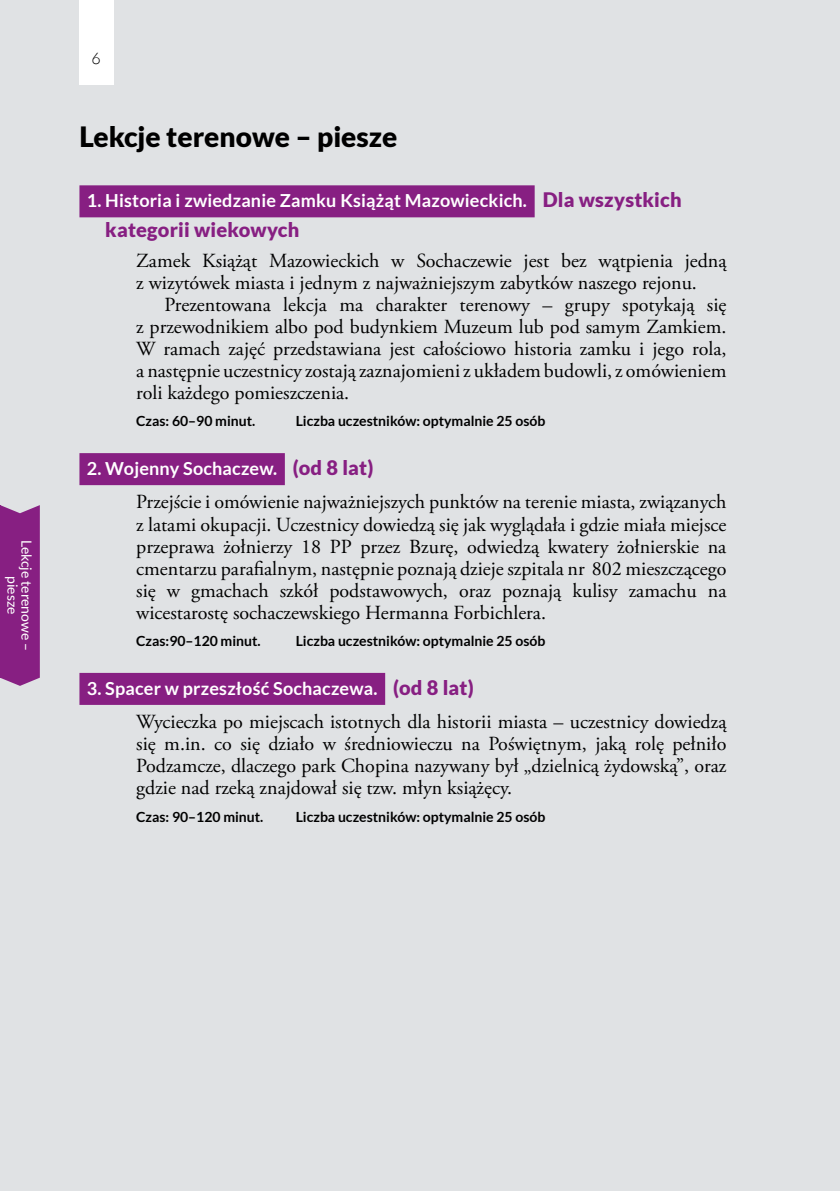
<style>
.page{position:relative;width:840px;height:1191px;background:#fff}
.page>*{position:absolute;margin:0;border:0;box-sizing:border-box;transform-origin:0 0}
.NAglowek_14{font:900 28px "Lato";color:#000}
.Opis_lekcji{font:20px/22px "Adobe Garamond Pro";color:#000;text-align:justify}
.Terenowe_piesze{font:900 20px "Lato";letter-spacing:.01em;color:#871f82}
.Terenowe_piesze-2{font:700 18px "Lato";letter-spacing:.01em;color:#fff}
.t1{font:300 16px "Lato";color:#000}
.Czas{font:700 14px "Lato";color:#000}
.t2{font:14px/14px "Lato";color:#fff;text-align:center}
.s1{font-weight:900;font-size:20px;color:#871f82}
</style>
<div class="page">
<div style="left:0;top:0;width:839px;height:1191px;background:#e0e2e4"></div>
<div style="left:79px;top:0;width:34px;height:84px;background:#fff"></div>
<svg style="left:0;top:505px;width:40px;height:181px;background:#8b2886"></svg>
<hr style="left:0;top:505px;width:1px;height:172px;background:#871f82">
<div style="left:79px;top:185px;width:455px;height:32px;background:#871f82"></div>
<div style="left:79px;top:453px;width:206px;height:32px;background:#871f82"></div>
<div style="left:79px;top:673px;width:306px;height:32px;background:#871f82"></div>
<p class="t2" style="left:33px;top:539px;width:112px;rotate:90deg">Lekcje terenowe – piesze</p>
<p class="t1" style="left:91px;top:50px;width:11px">6</p>
<p class="NAglowek_14" style="left:79px;top:121px;width:319px">Lekcje terenowe – piesze</p>
<p class="Terenowe_piesze-2" style="left:87px;top:190px;width:596px">1. Historia i zwiedzanie Zamku Książąt Mazowieckich. <span class="s1">Dla wszystkich</span></p>
<p class="Terenowe_piesze" style="left:105px;top:218px;width:195px">kategorii wiekowych</p>
<p class="Opis_lekcji" style="left:136px;top:250px;width:591px">Zamek Książąt Mazowieckich w Sochaczewie jest bez wątpienia jedną z wizytówek miasta i jednym z najważniejszym zabytków naszego rejonu.</p>
<p class="Opis_lekcji" style="left:136px;top:294px;width:591px;text-indent:28px">Prezentowana lekcja ma charakter terenowy – grupy spotykają się z przewodnikiem albo pod budynkiem Muzeum lub pod samym Zamkiem.<br>W ramach zajęć przedstawiana jest całościowo historia zamku i jego rola, a następnie uczestnicy zostają zaznajomieni z układem budowli, z omówieniem roli każdego pomieszczenia.</p>
<p class="Czas" style="left:136px;top:413px;width:120px">Czas: 60–90 minut.</p>
<p class="Czas" style="left:295px;top:413px;width:251px">Liczba uczestników: optymalnie 25 osób</p>
<p class="Terenowe_piesze-2" style="left:87px;top:458px;width:288px">2. Wojenny Sochaczew. <span class="s1">(od 8 lat)</span></p>
<p class="Opis_lekcji" style="left:136px;top:492px;width:591px">Przejście i omówienie najważniejszych punktów na terenie miasta, związanych z latami okupacji. Uczestnicy dowiedzą się jak wyglądała i gdzie miała miejsce przeprawa żołnierzy 18 PP przez Bzurę, odwiedzą kwatery żołnierskie na cmentarzu parafialnym, następnie poznają dzieje szpitala nr 802 mieszczącego się w gmachach szkół podstawowych, oraz poznają kulisy zamachu na wicestarostę sochaczewskiego Hermanna Forbichlera.</p>
<p class="Czas" style="left:136px;top:633px;width:126px">Czas:90–120 minut.</p>
<p class="Czas" style="left:295px;top:633px;width:251px">Liczba uczestników: optymalnie 25 osób</p>
<p class="Terenowe_piesze-2" style="left:87px;top:678px;width:388px">3. Spacer w przeszłość Sochaczewa. <span class="s1">(od 8 lat)</span></p>
<p class="Opis_lekcji" style="left:136px;top:711px;width:591px">Wycieczka po miejscach istotnych dla historii miasta – uczestnicy dowiedzą się m.in. co się działo w średniowieczu na Poświętnym, jaką rolę pełniło Podzamcze, dlaczego park Chopina nazywany był „dzielnicą żydowską”, oraz gdzie nad rzeką znajdował się tzw. młyn książęcy.</p>
<p class="Czas" style="left:136px;top:809px;width:129px">Czas: 90–120 minut.</p>
<p class="Czas" style="left:295px;top:809px;width:251px">Liczba uczestników: optymalnie 25 osób</p>
</div>
